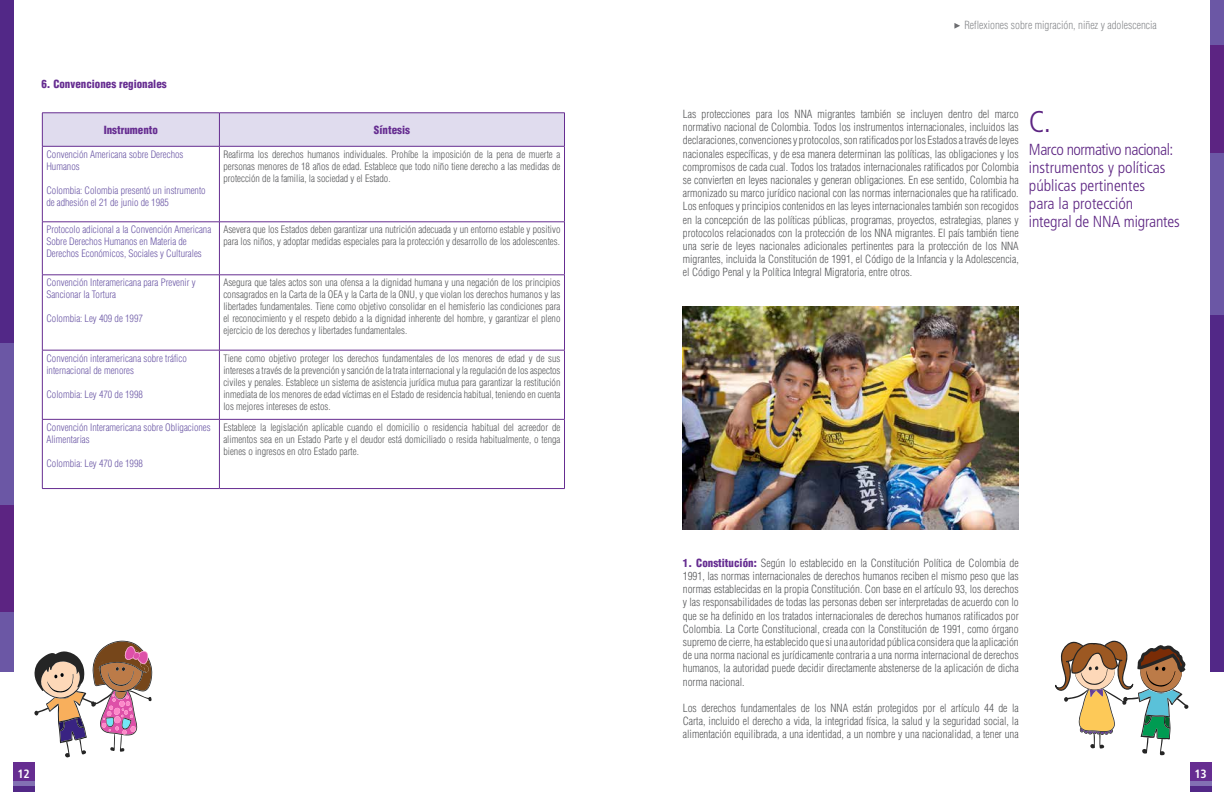
<style>
.page{position:relative;width:1224px;height:792px;background:#fff}
.page>*{position:absolute;margin:0;border:0;box-sizing:border-box;transform-origin:0 0}
.t1{font:300 condensed 30px "Frutiger";color:#5c2482}
.t2{font:300 condensed 16px/18px "Frutiger";color:#5c2482}
.t3{font:700 condensed 12px "Frutiger";color:#fff}
.t4{font:300 condensed 11px/13.2px "Helvetica";color:#58595b;text-align:justify}
.t5{font:300 condensed 11px "Helvetica";color:#888a8d}
.t6{font:900 condensed 11px "Helvetica";color:#662d91}
.t7{font:300 condensed 10px/12px "Helvetica";color:#58595b;text-align:justify}
.t8{font:300 condensed 10px/12px "Helvetica";color:#6b57a5}
.s1{font-weight:900;color:#662d91}
</style>
<div class="page">
<div style="left:1210px;top:315px;width:14px;height:357px;background:#522887"></div>
<div style="left:1210px;top:153px;width:14px;height:162px;background:#6b57a5"></div>
<div style="left:1210px;top:45px;width:14px;height:108px;background:#5c2482"></div>
<div style="left:1210px;top:0;width:14px;height:45px;background:#6b57a5"></div>
<div style="left:0;top:0;width:14px;height:343px;background:#522887"></div>
<div style="left:0;top:343px;width:14px;height:162px;background:#6b57a5"></div>
<div style="left:0;top:505px;width:14px;height:108px;background:#5c2482"></div>
<div style="left:0;top:613px;width:14px;height:59px;background:#6b57a5"></div>
<div style="left:13px;top:762px;width:21px;height:30px;background:#662d91"></div>
<div style="left:1190px;top:762px;width:21px;height:30px;background:#662d91"></div>
<div style="left:13px;top:781px;width:21px;height:6px;background:#8270b3"></div>
<div style="left:1190px;top:781px;width:21px;height:6px;background:#8270b3"></div>
<div style="left:13px;top:787px;width:21px;height:5px;background:#522887"></div>
<div style="left:1190px;top:787px;width:21px;height:5px;background:#522887"></div>
<svg style="left:34px;top:641px;width:118px;height:117px"></svg>
<svg style="left:1055px;top:640px;width:133px;height:115px"></svg>
<svg style="left:954px;top:23px;width:6px;height:6px"></svg>
<div style="left:43px;top:114px;width:521px;height:32px;background:#e0dcee"></div>
<hr style="left:42px;top:113px;width:177px;height:1px;background:#662d91">
<hr style="left:42px;top:113px;width:1px;height:33px;background:#662d91">
<hr style="left:219px;top:113px;width:346px;height:1px;background:#662d91">
<hr style="left:219px;top:113px;width:1px;height:33px;background:#662d91">
<hr style="left:564px;top:113px;width:1px;height:33px;background:#662d91">
<hr style="left:42px;top:146px;width:177px;height:1px;background:#662d91">
<hr style="left:42px;top:147px;width:1px;height:75px;background:#662d91">
<hr style="left:219px;top:146px;width:346px;height:1px;background:#662d91">
<hr style="left:219px;top:147px;width:1px;height:75px;background:#662d91">
<hr style="left:564px;top:147px;width:1px;height:75px;background:#662d91">
<hr style="left:42px;top:222px;width:177px;height:1px;background:#662d91">
<hr style="left:42px;top:222px;width:1px;height:53px;background:#662d91">
<hr style="left:219px;top:222px;width:346px;height:1px;background:#662d91">
<hr style="left:219px;top:222px;width:1px;height:53px;background:#662d91">
<hr style="left:564px;top:222px;width:1px;height:53px;background:#662d91">
<hr style="left:42px;top:275px;width:177px;height:1px;background:#662d91">
<hr style="left:42px;top:275px;width:1px;height:75px;background:#662d91">
<hr style="left:219px;top:275px;width:346px;height:1px;background:#662d91">
<hr style="left:219px;top:275px;width:1px;height:75px;background:#662d91">
<hr style="left:564px;top:275px;width:1px;height:75px;background:#662d91">
<hr style="left:42px;top:350px;width:177px;height:1px;background:#662d91">
<hr style="left:42px;top:350px;width:1px;height:69px;background:#662d91">
<hr style="left:219px;top:350px;width:346px;height:1px;background:#662d91">
<hr style="left:219px;top:350px;width:1px;height:69px;background:#662d91">
<hr style="left:564px;top:350px;width:1px;height:69px;background:#662d91">
<hr style="left:42px;top:419px;width:177px;height:1px;background:#662d91">
<hr style="left:42px;top:420px;width:1px;height:68px;background:#662d91">
<hr style="left:219px;top:419px;width:346px;height:1px;background:#662d91">
<hr style="left:219px;top:420px;width:1px;height:68px;background:#662d91">
<hr style="left:564px;top:420px;width:1px;height:68px;background:#662d91">
<hr style="left:42px;top:488px;width:177px;height:1px;background:#662d91">
<hr style="left:219px;top:488px;width:346px;height:1px;background:#662d91">
<img style="left:683px;top:306px;width:335px;height:224px">
<p class="t6" style="left:41px;top:77px;width:127px">6. Convenciones regionales</p>
<p class="t6" style="left:104px;top:123px;width:56px">Instrumento</p>
<p class="t6" style="left:374px;top:123px;width:38px">Síntesis</p>
<p class="t8" style="left:46px;top:148px;width:139px">Convención Americana sobre Derechos<br>Humanos</p>
<p class="t8" style="left:46px;top:184px;width:161px">Colombia: Colombia presentó un instrumento de adhesión el 21 de junio de 1985</p>
<p class="t7" style="left:223px;top:148px;width:339px">Reafirma los derechos humanos individuales. Prohíbe la imposición de la pena de muerte a personas menores de 18 años de edad. Establece que todo niño tiene derecho a las medidas de protección de la familia, la sociedad y el Estado.</p>
<p class="t8" style="left:46px;top:224px;width:166px">Protocolo adicional a la Convención Americana<br>Sobre Derechos Humanos en Materia de<br>Derechos Económicos, Sociales y Culturales</p>
<p class="t7" style="left:223px;top:224px;width:339px">Asevera que los Estados deben garantizar una nutrición adecuada y un entorno estable y positivo para los niños, y adoptar medidas especiales para la protección y desarrollo de los adolescentes.</p>
<p class="t8" style="left:46px;top:277px;width:151px">Convención Interamericana para Prevenir y<br>Sancionar la Tortura</p>
<p class="t8" style="left:46px;top:313px;width:98px">Colombia: Ley 409 de 1997</p>
<p class="t7" style="left:223px;top:277px;width:339px">Asegura que tales actos son una ofensa a la dignidad humana y una negación de los principios consagrados en la Carta de la OEA y la Carta de la ONU, y que violan los derechos humanos y las libertades fundamentales. Tiene como objetivo consolidar en el hemisferio las condiciones para el reconocimiento y el respeto debido a la dignidad inherente del hombre, y garantizar el pleno ejercicio de los derechos y libertades fundamentales.</p>
<p class="t8" style="left:46px;top:352px;width:142px">Convención interamericana sobre tráfico internacional de menores</p>
<p class="t8" style="left:46px;top:388px;width:98px">Colombia: Ley 470 de 1998</p>
<p class="t8" style="left:46px;top:421px;width:166px">Convención Interamericana sobre Obligaciones<br>Alimentarias</p>
<p class="t8" style="left:46px;top:457px;width:98px">Colombia: Ley 470 de 1998</p>
<p class="t7" style="left:223px;top:352px;width:339px">Tiene como objetivo proteger los derechos fundamentales de los menores de edad y de sus intereses a través de la prevención y sanción de la trata internacional y la regulación de los aspectos civiles y penales. Establece un sistema de asistencia jurídica mutua para garantizar la restitución inmediata de los menores de edad víctimas en el Estado de residencia habitual, teniendo en cuenta los mejores intereses de estos.</p>
<p class="t7" style="left:223px;top:421px;width:339px">Establece la legislación aplicable cuando el domicilio o residencia habitual del acreedor de alimentos sea en un Estado Parte y el deudor está domiciliado o resida habitualmente, o tenga bienes o ingresos en otro Estado parte.</p>
<p class="t5" style="left:964px;top:18px;width:194px">Reflexiones sobre migración, niñez y adolescencia</p>
<p class="t4" style="left:683px;top:107px;width:337px">Las protecciones para los NNA migrantes también se incluyen dentro del marco normativo nacional de Colombia. Todos los instrumentos internacionales, incluidos las declaraciones, convenciones y protocolos, son ratificados por los Estados a través de leyes nacionales específicas, y de esa manera determinan las políticas, las obligaciones y los compromisos de cada cual. Todos los tratados internacionales ratificados por Colombia se convierten en leyes nacionales y generan obligaciones. En ese sentido, Colombia ha armonizado su marco jurídico nacional con las normas internacionales que ha ratificado.<br>Los enfoques y principios contenidos en las leyes internacionales también son recogidos en la concepción de las políticas públicas, programas, proyectos, estrategias, planes y protocolos relacionados con la protección de los NNA migrantes. El país también tiene una serie de leyes nacionales adicionales pertinentes para la protección de los NNA migrantes, incluida la Constitución de 1991, el Código de la Infancia y la Adolescencia, el Código Penal y la Política Integral Migratoria, entre otros.</p>
<h1 class="t1" style="left:1029px;top:105px;width:24px">C.</h1>
<h2 class="t2" style="left:1029px;top:140px;width:152px">Marco normativo nacional: instrumentos y políticas públicas pertinentes<br>para la protección integral de NNA migrantes</h2>
<p class="t4" style="left:683px;top:556px;width:337px"><span class="s1">1. Constitución:</span> Según lo establecido en la Constitución Política de Colombia de 1991, las normas internacionales de derechos humanos reciben el mismo peso que las normas establecidas en la propia Constitución. Con base en el artículo 93, los derechos y las responsabilidades de todas las personas deben ser interpretadas de acuerdo con lo que se ha definido en los tratados internacionales de derechos humanos ratificados por Colombia. La Corte Constitucional, creada con la Constitución de 1991, como órgano supremo de cierre, ha establecido que si una autoridad pública considera que la aplicación de una norma nacional es jurídicamente contraria a una norma internacional de derechos humanos, la autoridad puede decidir directamente abstenerse de la aplicación de dicha norma nacional.</p>
<p class="t4" style="left:683px;top:701px;width:337px">Los derechos fundamentales de los NNA están protegidos por el artículo 44 de la Carta, incluido el derecho a vida, la integridad física, la salud y la seguridad social, la alimentación equilibrada, a una identidad, a un nombre y una nacionalidad, a tener una</p>
<p class="t3" style="left:17px;top:767px;width:14px">12</p>
<p class="t3" style="left:1194px;top:767px;width:14px">13</p>
</div>
